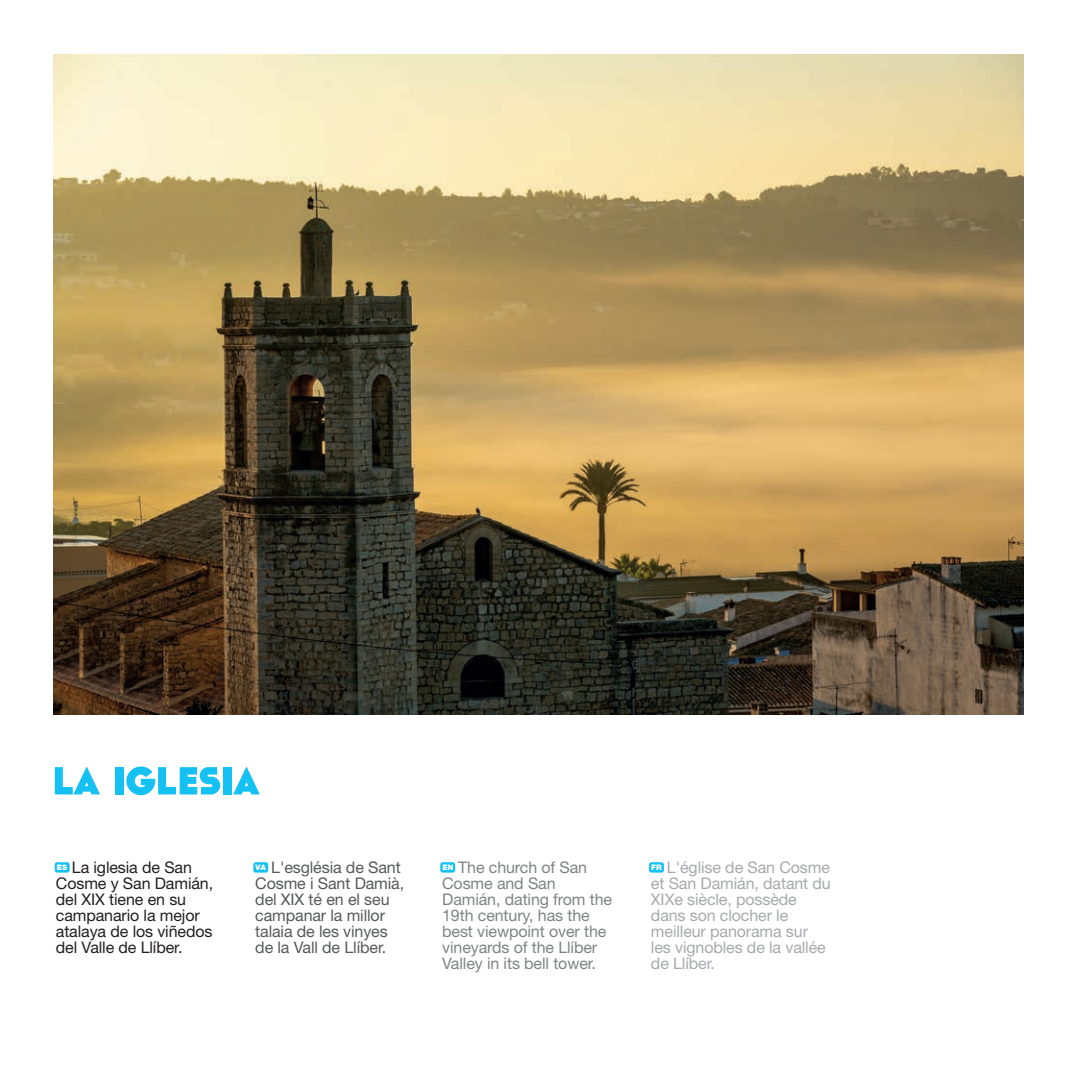
<style>
.page{position:relative;width:1078px;height:1078px;background:#fff}
.page>*{position:absolute;margin:0;border:0;box-sizing:border-box;transform-origin:0 0}
.t1{font:700 58px "Cassannet";letter-spacing:-.015em;color:#15c0f2}
.t2{font:16px/16px "Helvetica Neue LT Std";letter-spacing:-.005em;color:#808285}
.t3{font:16px/16px "Helvetica Neue LT Std";letter-spacing:-.005em;color:#a8a9ad}
.t4{font:16px/16px "Helvetica Neue LT Std";letter-spacing:-.005em;color:#231f20}
.t5{font:16px/16px "Helvetica Neue LT Std";letter-spacing:-.005em;color:#57585a}
.t6{font:900 7.6px "Helvetica Neue LT Std";color:#fff}
</style>
<div class="page">
<div style="left:55px;top:862px;width:15px;height:10px;background:#15c0f2;border-radius:2px"></div>
<div style="left:253px;top:862px;width:15px;height:10px;background:#15c0f2;border-radius:2px"></div>
<div style="left:440px;top:862px;width:15px;height:10px;background:#15c0f2;border-radius:2px"></div>
<div style="left:649px;top:862px;width:14px;height:10px;background:#15c0f2;border-radius:2px"></div>
<img style="left:54px;top:54px;width:969px;height:660px">
<h1 class="t1" style="left:52px;top:739px;width:209px">la iglesia</h1>
<p class="t6" style="left:442px;top:862px;width:13px">EN</p>
<p class="t3" style="left:650px;top:858px;width:181px;text-indent:16px">L'église de San Cosme et San Damián, datant du<br>XIXe siècle, possède dans son clocher le meilleur panorama sur les vignobles de la vallée de Llíber.</p>
<p class="t4" style="left:56px;top:858px;width:159px;text-indent:16px">La iglesia de San<br>Cosme y San Damián, del XIX tiene en su campanario la mejor atalaya de los viñedos del Valle de Llíber.</p>
<p class="t5" style="left:255px;top:858px;width:150px;text-indent:16px">L'església de Sant<br>Cosme i Sant Damià, del XIX té en el seu campanar la millor talaia de les vinyes de la Vall de Llíber.</p>
<p class="t6" style="left:57px;top:862px;width:12px">ES</p>
<p class="t6" style="left:255px;top:862px;width:12px">VA</p>
<p class="t2" style="left:442px;top:858px;width:171px;text-indent:16px">The church of San<br>Cosme and San<br>Damián, dating from the<br>19th century, has the best viewpoint over the vineyards of the Llíber<br>Valley in its bell tower.</p>
<p class="t6" style="left:651px;top:862px;width:12px">FR</p>
</div>
